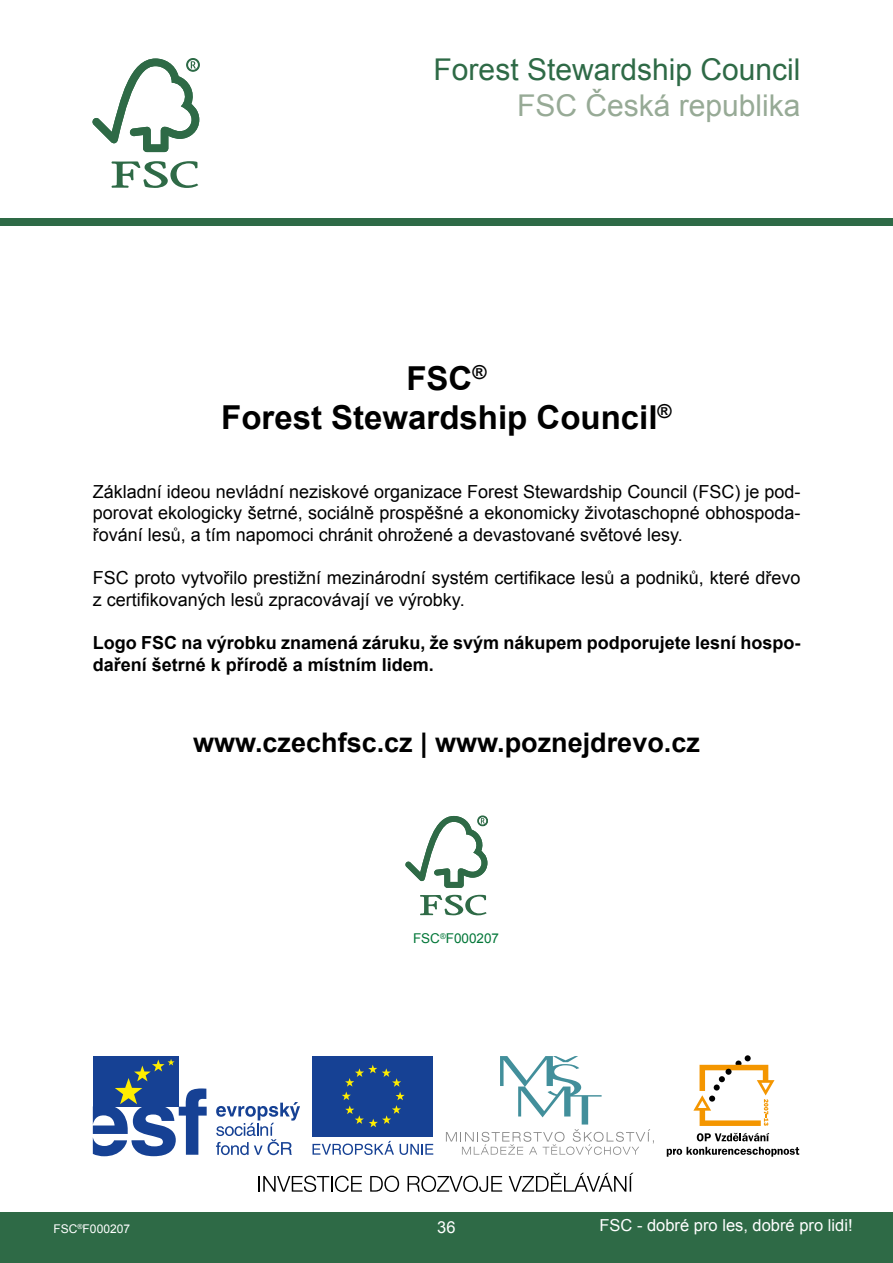
<style>
.page{position:relative;width:893px;height:1263px;background:#fff}
.page>*{position:absolute;margin:0;border:0;box-sizing:border-box;transform-origin:0 0}
.t1{font:700 33px/39.6px "Arial";color:#000;text-align:center}
.t2{font:30px "Arial";color:#2e6a46}
.t3{font:30px "Arial";color:#97aa96}
.t4{font:700 27px "Arial";color:#000}
.t5{font:18px/21.6px "Arial";color:#000;text-align:justify}
.t6{font:700 18px/21.6px "Arial";color:#000}
.t7{font:16.5px "Arial";color:#fff}
.t8{font:13.5px "Arial";color:#007637}
.t9{font:12px "Arial";color:#fff}
</style>
<div class="page">
<div style="left:0;top:1212px;width:893px;height:51px;background:#2e6a46"></div>
<div style="left:0;top:218px;width:893px;height:7px;background:#2e6a46"></div>
<svg style="left:112px;top:161px;width:86px;height:27px"></svg>
<svg style="left:92px;top:58px;width:107px;height:94px"></svg>
<div style="left:93px;top:1056px;width:86px;height:51px;background:#164194"></div>
<svg style="left:93px;top:1059px;width:114px;height:97px"></svg>
<svg style="left:216px;top:1102px;width:84px;height:53px"></svg>
<div style="left:313px;top:1056px;width:120px;height:81px;background:#164194"></div>
<svg style="left:342px;top:1065px;width:63px;height:62px"></svg>
<svg style="left:313px;top:1141px;width:81px;height:14px"></svg>
<svg style="left:400px;top:1144px;width:33px;height:11px"></svg>
<svg style="left:446px;top:1056px;width:208px;height:99px"></svg>
<svg style="left:697px;top:1133px;width:72px;height:8px"></svg>
<svg style="left:667px;top:1147px;width:132px;height:10px"></svg>
<svg style="left:693px;top:1055px;width:81px;height:71px"></svg>
<svg style="left:259px;top:1176px;width:103px;height:16px"></svg>
<svg style="left:370px;top:1176px;width:29px;height:16px"></svg>
<svg style="left:408px;top:1176px;width:94px;height:16px"></svg>
<svg style="left:509px;top:1173px;width:124px;height:18px"></svg>
<svg style="left:420px;top:895px;width:67px;height:20px"></svg>
<svg style="left:405px;top:816px;width:83px;height:72px"></svg>
<h2 class="t2" style="left:434px;top:50px;width:368px">Forest Stewardship Council</h2>
<h2 class="t3" style="left:517px;top:86px;width:285px">FSC Česká republika</h2>
<h1 class="t1" style="left:221px;top:359px;width:452px">FSC<sup>®<br></sup>Forest Stewardship Council<sup>®</sup></h1>
<p class="t5" style="left:93px;top:481px;width:709px">Základní ideou nevládní neziskové organizace Forest Stewardship Council (FSC) je pod&shy;porovat ekologicky šetrné, sociálně prospěšné a ekonomicky životaschopné obhospoda&shy;řování lesů, a tím napomoci chránit ohrožené a devastované světové lesy.</p>
<p class="t5" style="left:93px;top:567px;width:709px">FSC proto vytvořilo prestižní mezinárodní systém certifikace lesů a podniků, které dřevo z certifikovaných lesů zpracovávají ve výrobky.</p>
<p class="t6" style="left:93px;top:632px;width:709px">Logo FSC na výrobku znamená záruku, že svým nákupem podporujete lesní hospo&shy;daření šetrné k přírodě a místním lidem.</p>
<h3 class="t4" style="left:193px;top:724px;width:508px">www.czechfsc.cz | www.poznejdrevo.cz</h3>
<p class="t8" style="left:413px;top:929px;width:88px">FSC<sup>®</sup>F000207</p>
<p class="t9" style="left:53px;top:1221px;width:78px">FSC<sup>®</sup>F000207</p>
<p class="t7" style="left:599px;top:1215px;width:255px">FSC - dobré pro les, dobré pro lidi!</p>
<p class="t7" style="left:437px;top:1216px;width:20px">36</p>
</div>
